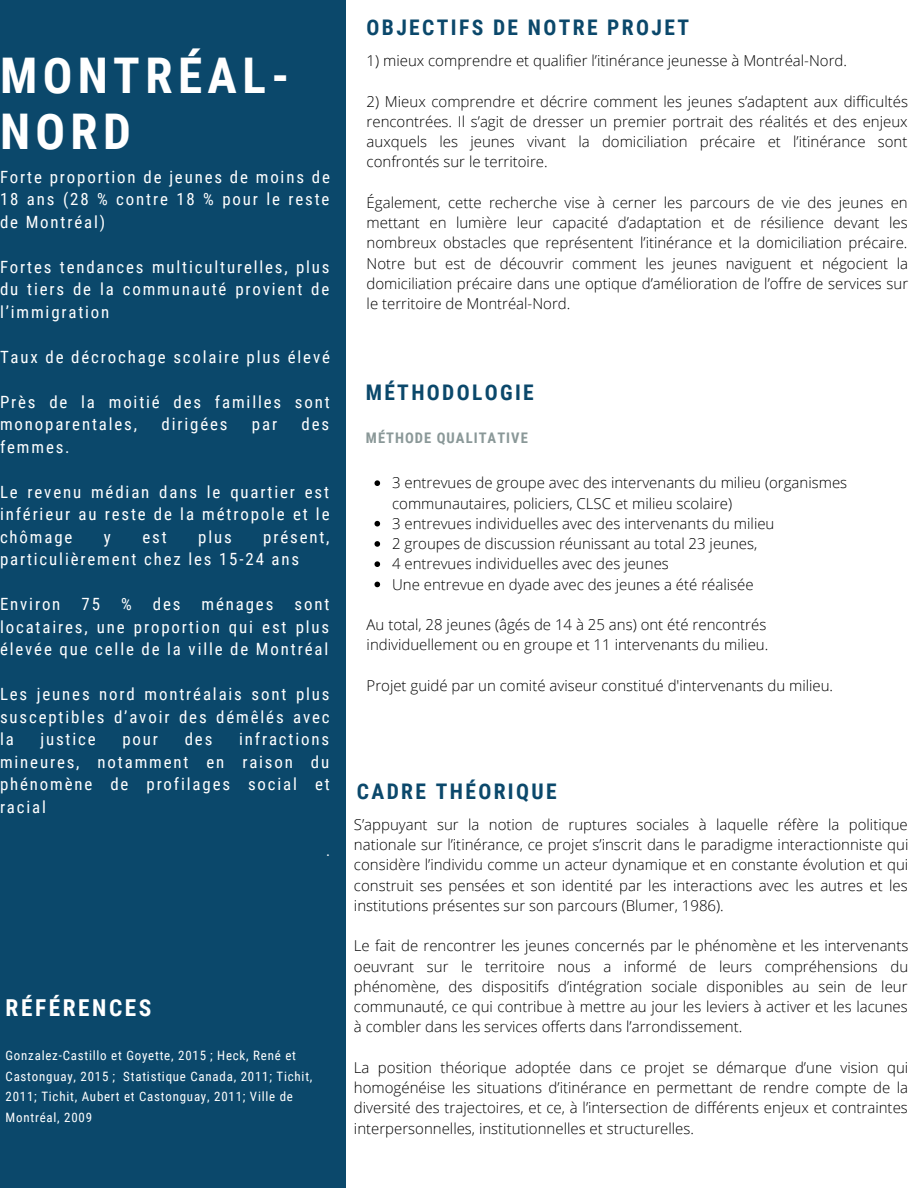
<style>
.page{position:relative;width:918px;height:1188px;background:#fff}
.page>*{position:absolute;margin:0;border:0;box-sizing:border-box;transform-origin:0 0}
.t1{font:700 49.2px/55.2px "Roboto Condensed";letter-spacing:.11em;color:#fff}
.t2{font:700 23.4px "Roboto Condensed";letter-spacing:.11em;color:#fff}
.t3{font:700 21.45px "Roboto Condensed";letter-spacing:.11em;color:#0b486b}
.t4{font:16.8px/22.5px "Roboto Condensed";letter-spacing:.11em;color:#fff;text-align:justify}
.t5{font:15.3px "Roboto Condensed";color:#fff}
.t6{font:300 15px/20.2px "Open Sans";color:#000;text-align:justify}
.t7{font:700 14.55px "Roboto Condensed";letter-spacing:.07em;color:#8a9898}
.t8{font:12.9px/20.5px "Roboto Condensed";letter-spacing:.06em;color:#fff}
</style>
<div class="page">
<div style="left:0;top:0;width:346px;height:1188px;background:#0b486b"></div>
<svg style="left:374px;top:480px;width:6px;height:6px"></svg>
<svg style="left:374px;top:521px;width:6px;height:6px"></svg>
<svg style="left:374px;top:541px;width:6px;height:6px"></svg>
<svg style="left:374px;top:561px;width:6px;height:6px"></svg>
<svg style="left:374px;top:582px;width:6px;height:5px"></svg>
<p class="t1" style="left:0;top:49px;width:291px">MONTRÉAL-<br>NORD</p>
<p class="t4" style="left:0;top:166px;width:331px">Forte proportion de jeunes de moins de 18 ans (28 % contre 18 % pour le reste de Montréal)</p>
<p class="t4" style="left:0;top:256px;width:331px">Fortes tendances multiculturelles, plus du tiers de la communauté provient de l’immigration</p>
<p class="t4" style="left:0;top:346px;width:331px">Taux de décrochage scolaire plus élevé</p>
<p class="t4" style="left:0;top:391px;width:331px">Près de la moitié des familles sont monoparentales,</p>
<p class="t4" style="left:162px;top:413px;width:67px">dirigées</p>
<p class="t4" style="left:252px;top:413px;width:27px">par</p>
<p class="t4" style="left:302px;top:413px;width:29px">des</p>
<p class="t4" style="left:0;top:436px;width:71px">femmes.</p>
<p class="t4" style="left:0;top:481px;width:331px">Le revenu médian dans le quartier est inférieur au reste de la métropole et le chômage</p>
<p class="t4" style="left:0;top:526px;width:331px;text-indent:263px">présent, particulièrement chez les 15-24 ans</p>
<p class="t4" style="left:0;top:593px;width:62px">Environ</p>
<p class="t4" style="left:82px;top:593px;width:20px">75</p>
<p class="t4" style="left:121px;top:593px;width:12px">%</p>
<p class="t4" style="left:104px;top:526px;width:9px">y</p>
<p class="t4" style="left:142px;top:526px;width:26px">est</p>
<p class="t4" style="left:198px;top:526px;width:35px">plus</p>
<p class="t4" style="left:0;top:593px;width:331px;text-indent:153px">des ménages sont locataires, une proportion qui est plus élevée que celle de la ville de Montréal</p>
<p class="t4" style="left:0;top:683px;width:331px">Les jeunes nord montréalais sont plus susceptibles d’avoir des démêlés avec la</p>
<p class="t4" style="left:0;top:728px;width:331px;text-indent:239px">infractions mineures, notamment en raison du phénomène de profilages social et racial</p>
<p class="t4" style="left:40px;top:728px;width:57px">justice</p>
<p class="t4" style="left:122px;top:728px;width:37px">pour</p>
<p class="t4" style="left:185px;top:728px;width:29px">des</p>
<p class="t5" style="left:326px;top:842px;width:6px">.</p>
<p class="t2" style="left:6px;top:995px;width:148px">RÉFÉRENCES</p>
<p class="t8" style="left:6px;top:1046px;width:308px">Gonzalez-Castillo et Goyette, 2015 ; Heck, René et Castonguay, 2015 ; Statistique Canada, 2011; Tichit, 2011; Tichit, Aubert et Castonguay, 2011; Ville de Montréal, 2009</p>
<p class="t3" style="left:367px;top:15px;width:324px">OBJECTIFS DE NOTRE PROJET</p>
<p class="t6" style="left:367px;top:50px;width:482px">1) mieux comprendre et qualifier l’itinérance jeunesse à Montréal-Nord.</p>
<p class="t6" style="left:367px;top:91px;width:543px">2) Mieux comprendre et décrire comment les jeunes s’adaptent aux difficultés rencontrées. Il s’agit de dresser un premier portrait des réalités et des enjeux auxquels les jeunes vivant la domiciliation précaire et l’itinérance sont confrontés sur le territoire.</p>
<p class="t6" style="left:367px;top:192px;width:543px">Également, cette recherche vise à cerner les parcours de vie des jeunes en mettant en lumière leur capacité d’adaptation et de résilience devant les nombreux obstacles que représentent l’itinérance et la domiciliation précaire.<br>Notre but est de découvrir comment les jeunes naviguent et négocient la domiciliation précaire dans une optique d’amélioration de l’offre de services sur le territoire de Montréal-Nord.</p>
<p class="t3" style="left:366px;top:380px;width:170px">MÉTHODOLOGIE</p>
<p class="t7" style="left:366px;top:430px;width:163px">MÉTHODE QUALITATIVE</p>
<p class="t6" style="left:392px;top:472px;width:457px">3 entrevues de groupe avec des intervenants du milieu (organismes communautaires, policiers, CLSC et milieu scolaire)</p>
<p class="t6" style="left:392px;top:513px;width:384px">3 entrevues individuelles avec des intervenants du milieu</p>
<p class="t6" style="left:392px;top:533px;width:367px">2 groupes de discussion réunissant au total 23 jeunes,</p>
<p class="t6" style="left:392px;top:553px;width:278px">4 entrevues individuelles avec des jeunes</p>
<p class="t6" style="left:392px;top:574px;width:363px">Une entrevue en dyade avec des jeunes a été réalisée</p>
<p class="t6" style="left:367px;top:614px;width:403px">Au total, 28 jeunes (âgés de 14 à 25 ans) ont été rencontrés individuellement ou en groupe et 11 intervenants du milieu.</p>
<p class="t6" style="left:367px;top:675px;width:468px">Projet guidé par un comité aviseur constitué d'intervenants du milieu.</p>
<p class="t3" style="left:357px;top:779px;width:201px">CADRE THÉORIQUE</p>
<p class="t6" style="left:354px;top:814px;width:556px">S’appuyant sur la notion de ruptures sociales à laquelle réfère la politique nationale sur l’itinérance, ce projet s’inscrit dans le paradigme interactionniste qui considère l’individu comme un acteur dynamique et en constante évolution et qui construit ses pensées et son identité par les interactions avec les autres et les institutions présentes sur son parcours (Blumer, 1986).</p>
<p class="t6" style="left:354px;top:935px;width:556px">Le fait de rencontrer les jeunes concernés par le phénomène et les intervenants oeuvrant sur le territoire nous a informé de leurs compréhensions du phénomène, des dispositifs d’intégration sociale disponibles au sein de leur communauté, ce qui contribue à mettre au jour les leviers à activer et les lacunes à combler dans les services offerts dans l’arrondissement.</p>
<p class="t6" style="left:354px;top:1057px;width:556px">La position théorique adoptée dans ce projet se démarque d’une vision qui homogénéise les situations d’itinérance en permettant de rendre compte de la diversité des trajectoires, et ce, à l’intersection de diffé rents enjeux et contraintes interpersonnelles, institutionnelles et structurelles.</p>
</div>
